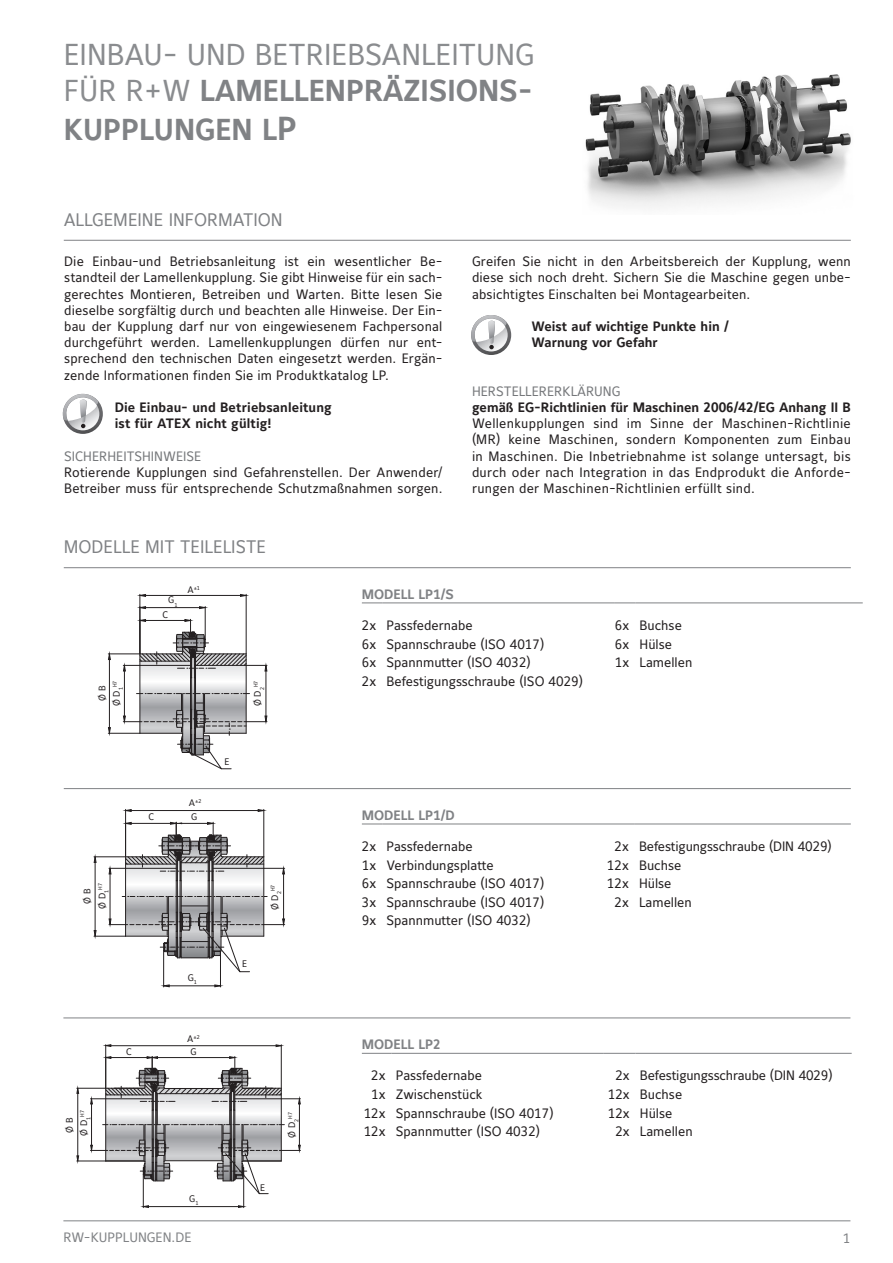
<style>
.page{position:relative;width:893px;height:1263px;background:#fff}
.page>*{position:absolute;margin:0;border:0;box-sizing:border-box;transform-origin:0 0}
.t1{font:30px/39.6px "Maurea Bold Tf";color:#808285}
.t2{font:30px "Maurea Regular Tf";color:#8a8c8f}
.t3{font:18px "Maurea";color:#808285}
.t4{font:13.5px/16.2px "Maurea Regular Tf";color:#231f20;text-align:justify}
.t5{font:13.5px/16.2px "Maurea Bold Tf";color:#231f20}
.t6{font:13.5px "Maurea Regular Tf";color:#76787b}
.t7{font:13.5px "Maurea Bold Tf";color:#808285}
.t8{font:13.5px "Maurea Regular Tf";color:#808285}
.t9{font:9.45px/14.9px "Maurea Regular Tf";color:#231f20;text-align:center}
.t10{font:5.55px "Maurea Regular Tf";color:#231f20}
.s1{font-family:"Maurea Regular Tf";color:#8a8c8f}
.s2{font-size:33px}
.s3{font-size:9.45px}
</style>
<div class="page">
<hr style="left:63px;top:1220px;width:787px;height:1px;background:#808285">
<svg style="left:362px;top:603px;width:20px;height:1px"></svg>
<hr style="left:382px;top:603px;width:233px;height:1px;background:#808285">
<svg style="left:615px;top:603px;width:20px;height:1px"></svg>
<hr style="left:635px;top:603px;width:228px;height:1px;background:#808285">
<svg style="left:471px;top:315px;width:40px;height:40px"></svg>
<svg style="left:475px;top:318px;width:33px;height:33px"></svg>
<svg style="left:471px;top:315px;width:36px;height:34px"></svg>
<img style="left:585px;top:74px;width:266px;height:134px">
<hr style="left:64px;top:240px;width:787px;height:1px;background:#808285">
<svg style="left:63px;top:394px;width:40px;height:40px"></svg>
<svg style="left:66px;top:397px;width:33px;height:33px"></svg>
<svg style="left:62px;top:394px;width:36px;height:34px"></svg>
<hr style="left:64px;top:567px;width:787px;height:1px;background:#808285">
<hr style="left:125px;top:809px;width:1px;height:48px;background:#231f20">
<hr style="left:264px;top:809px;width:1px;height:48px;background:#231f20">
<hr style="left:131px;top:810px;width:127px;height:1px;background:#231f20">
<svg style="left:125px;top:809px;width:7px;height:3px"></svg>
<svg style="left:257px;top:809px;width:8px;height:3px"></svg>
<hr style="left:94px;top:936px;width:32px;height:1px;background:#231f20">
<hr style="left:94px;top:856px;width:32px;height:1px;background:#231f20">
<hr style="left:95px;top:862px;width:1px;height:68px;background:#231f20">
<svg style="left:93px;top:930px;width:4px;height:7px"></svg>
<svg style="left:93px;top:856px;width:4px;height:7px"></svg>
<hr style="left:220px;top:952px;width:1px;height:35px;background:#231f20">
<hr style="left:163px;top:951px;width:1px;height:36px;background:#231f20">
<hr style="left:169px;top:985px;width:46px;height:1px;background:#231f20">
<svg style="left:214px;top:984px;width:6px;height:3px"></svg>
<svg style="left:163px;top:984px;width:7px;height:3px"></svg>
<svg style="left:108px;top:822px;width:177px;height:150px"></svg>
<hr style="left:108px;top:733px;width:32px;height:1px;background:#231f20">
<hr style="left:108px;top:654px;width:32px;height:1px;background:#231f20">
<hr style="left:109px;top:659px;width:1px;height:69px;background:#231f20">
<svg style="left:108px;top:727px;width:3px;height:7px"></svg>
<svg style="left:108px;top:653px;width:3px;height:7px"></svg>
<hr style="left:140px;top:594px;width:1px;height:60px;background:#231f20">
<hr style="left:246px;top:594px;width:1px;height:60px;background:#231f20">
<hr style="left:146px;top:595px;width:94px;height:1px;background:#231f20">
<svg style="left:139px;top:594px;width:7px;height:3px"></svg>
<svg style="left:240px;top:594px;width:7px;height:3px"></svg>
<hr style="left:205px;top:606px;width:1px;height:33px;background:#231f20">
<hr style="left:146px;top:607px;width:54px;height:1px;background:#231f20">
<svg style="left:139px;top:606px;width:7px;height:3px"></svg>
<svg style="left:199px;top:606px;width:7px;height:3px"></svg>
<svg style="left:123px;top:619px;width:145px;height:150px"></svg>
<hr style="left:105px;top:1045px;width:1px;height:43px;background:#231f20">
<hr style="left:281px;top:1045px;width:1px;height:43px;background:#231f20">
<hr style="left:111px;top:1045px;width:165px;height:1px;background:#231f20">
<svg style="left:275px;top:1044px;width:7px;height:3px"></svg>
<hr style="left:243px;top:1174px;width:1px;height:33px;background:#231f20">
<hr style="left:143px;top:1174px;width:1px;height:33px;background:#231f20">
<hr style="left:148px;top:1206px;width:91px;height:1px;background:#231f20">
<svg style="left:238px;top:1205px;width:6px;height:3px"></svg>
<svg style="left:143px;top:1205px;width:6px;height:3px"></svg>
<svg style="left:105px;top:1044px;width:7px;height:3px"></svg>
<svg style="left:76px;top:1056px;width:225px;height:138px"></svg>
<hr style="left:63px;top:1018px;width:787px;height:1px;background:#808285">
<hr style="left:64px;top:788px;width:787px;height:1px;background:#808285">
<svg style="left:362px;top:824px;width:20px;height:1px"></svg>
<hr style="left:382px;top:824px;width:221px;height:1px;background:#808285">
<hr style="left:603px;top:824px;width:32px;height:1px;background:#808285">
<hr style="left:635px;top:824px;width:216px;height:1px;background:#808285">
<hr style="left:362px;top:1053px;width:30px;height:1px;background:#808285">
<hr style="left:392px;top:1053px;width:212px;height:1px;background:#808285">
<hr style="left:604px;top:1053px;width:32px;height:1px;background:#808285">
<hr style="left:636px;top:1053px;width:216px;height:1px;background:#808285">
<h1 class="t2" style="left:64px;top:38px;width:472px">EINBAU- UND BETRIEBSANLEITUNG</h1>
<h1 class="t1" style="left:64px;top:72px;width:471px"><span class="s1">FÜR R+W</span> LAMELLENPRÄZISIONS-<br>KUPPLUNGEN L<span class="s2">P</span></h1>
<h2 class="t3" style="left:64px;top:210px;width:220px">ALLGEMEINE INFORMATION</h2>
<p class="t4" style="left:64px;top:254px;width:380px">Die Einbau-und Betriebsanleitung ist ein wesentlicher Be&shy;standteil der Lamellenkupplung. Sie gibt Hinweise für ein sach&shy;gerechtes Montieren, Betreiben und Warten. Bitte lesen Sie dieselbe sorgfältig durch und beachten alle Hinweise. Der Ein&shy;bau der Kupplung darf nur von eingewiesenem Fachpersonal durchgeführt werden. Lamellenkupplungen dürfen nur ent&shy;sprechend den technischen Daten eingesetzt werden. Ergän&shy;zende Informationen finden Sie im Produktkatalog LP.</p>
<p class="t5" style="left:115px;top:400px;width:219px">Die Einbau- und Betriebsanleitung ist für ATEX nicht gültig!</p>
<p class="t6" style="left:64px;top:448px;width:139px">SICHERHEITSHINWEISE</p>
<p class="t4" style="left:64px;top:465px;width:380px">Rotierende Kupplungen sind Gefahrenstellen. Der Anwender/<br>Betreiber muss für entsprechende Schutzmaßnahmen sorgen.</p>
<h2 class="t3" style="left:64px;top:537px;width:204px">MODELLE MIT TEILELISTE</h2>
<p class="t4" style="left:472px;top:254px;width:380px">Greifen Sie nicht in den Arbeitsbereich der Kupplung, wenn diese sich noch dreht. Sichern Sie die Maschine gegen unbe&shy;absichtigtes Einschalten bei Montagearbeiten.</p>
<p class="t5" style="left:531px;top:319px;width:199px">Weist auf wichtige Punkte hin /<br>Warnung vor Gefahr</p>
<p class="t6" style="left:472px;top:384px;width:150px">HERSTELLERERKLÄRUNG</p>
<p class="t5" style="left:472px;top:400px;width:380px">gemäß EG-Richtlinien für Maschinen 2006/42/EG Anhang II B</p>
<p class="t4" style="left:472px;top:416px;width:380px">Wellenkupplungen sind im Sinne der Maschinen-Richtlinie (MR) keine Maschinen, sondern Komponenten zum Einbau in Maschinen. Die Inbetriebnahme ist solange untersagt, bis durch oder nach Integration in das Endprodukt die Anforde&shy;rungen der Maschinen-Richtlinien erfüllt sind.</p>
<p class="t10" style="left:112px;top:687px;width:8px;rotate:-90deg">H7</p>
<p class="t9" style="left:96px;top:706px;width:22px;line-height:14.2px;rotate:-90deg">Ø B<br>Ø D<sub>1</sub></p>
<p class="t9" style="left:168px;top:593px;width:11px">G<sub>1</sub></p>
<p class="t9" style="left:162px;top:608px;width:7px">C</p>
<p class="t10" style="left:187px;top:585px;width:14px"><span class="s3">A</span>±1</p>
<p class="t10" style="left:189px;top:798px;width:14px"><span class="s3">A</span>±2</p>
<p class="t9" style="left:148px;top:810px;width:7px">C</p>
<p class="t9" style="left:191px;top:809px;width:8px">G</p>
<p class="t9" style="left:225px;top:755px;width:6px">E</p>
<p class="t10" style="left:253px;top:687px;width:8px;rotate:-90deg">H7</p>
<p class="t9" style="left:251px;top:706px;width:21px;rotate:-90deg">Ø D<sub>2</sub></p>
<p class="t10" style="left:97px;top:890px;width:8px;rotate:-90deg">H7</p>
<p class="t9" style="left:80px;top:909px;width:22px;rotate:-90deg">Ø B<br>Ø D<sub>1</sub></p>
<p class="t10" style="left:270px;top:891px;width:8px;rotate:-90deg">H7</p>
<p class="t9" style="left:268px;top:910px;width:21px;rotate:-90deg">Ø D<sub>2</sub></p>
<p class="t9" style="left:242px;top:957px;width:6px">E</p>
<p class="t9" style="left:188px;top:970px;width:11px">G<sub>1</sub></p>
<p class="t10" style="left:187px;top:1034px;width:14px"><span class="s3">A</span>±2</p>
<p class="t9" style="left:126px;top:1045px;width:7px">C</p>
<p class="t9" style="left:191px;top:1045px;width:8px">G</p>
<p class="t10" style="left:79px;top:1117px;width:8px;rotate:-90deg">H7</p>
<p class="t9" style="left:77px;top:1136px;width:21px;rotate:-90deg">Ø D<sub>1</sub></p>
<p class="t9" style="left:62px;top:1133px;width:17px;rotate:-90deg">Ø B</p>
<p class="t10" style="left:287px;top:1119px;width:8px;rotate:-90deg">H7</p>
<p class="t9" style="left:285px;top:1138px;width:21px;rotate:-90deg">Ø D<sub>2</sub></p>
<p class="t9" style="left:260px;top:1181px;width:6px">E</p>
<p class="t9" style="left:189px;top:1192px;width:11px">G<sub>1</sub></p>
<p class="t7" style="left:362px;top:586px;width:94px">MODELL LP1/S</p>
<p class="t4" style="left:362px;top:618px;width:112px">2x Passfedernabe</p>
<p class="t4" style="left:615px;top:618px;width:68px">6x Buchse</p>
<p class="t4" style="left:362px;top:636px;width:184px">6x Spannschraube (ISO 4017)</p>
<p class="t4" style="left:615px;top:636px;width:59px">6x Hülse</p>
<p class="t4" style="left:362px;top:655px;width:170px">6x Spannmutter (ISO 4032)</p>
<p class="t4" style="left:615px;top:655px;width:79px">1x Lamellen</p>
<p class="t4" style="left:362px;top:674px;width:223px">2x Befestigungsschraube (ISO 4029)</p>
<p class="t7" style="left:362px;top:807px;width:94px">MODELL LP1/D</p>
<p class="t4" style="left:362px;top:839px;width:112px">2x Passfedernabe</p>
<p class="t4" style="left:614px;top:839px;width:219px">2x Befestigungsschraube (DIN 4029)</p>
<p class="t4" style="left:362px;top:857px;width:133px">1x Verbindungsplatte</p>
<p class="t4" style="left:607px;top:857px;width:76px">12x Buchse</p>
<p class="t4" style="left:362px;top:876px;width:184px">6x Spannschraube (ISO 4017)</p>
<p class="t4" style="left:607px;top:876px;width:66px">12x Hülse</p>
<p class="t4" style="left:362px;top:895px;width:184px">3x Spannschraube (ISO 4017)</p>
<p class="t4" style="left:614px;top:895px;width:79px">2x Lamellen</p>
<p class="t4" style="left:362px;top:913px;width:170px">9x Spannmutter (ISO 4032)</p>
<p class="t7" style="left:362px;top:1037px;width:80px">MODELL LP2</p>
<p class="t4" style="left:371px;top:1068px;width:112px">2x Passfedernabe</p>
<p class="t4" style="left:615px;top:1068px;width:219px">2x Befestigungsschraube (DIN 4029)</p>
<p class="t4" style="left:371px;top:1087px;width:113px">1x Zwischenstück</p>
<p class="t4" style="left:608px;top:1087px;width:76px">12x Buchse</p>
<p class="t4" style="left:364px;top:1105px;width:191px">12x Spannschraube (ISO 4017)</p>
<p class="t4" style="left:608px;top:1105px;width:66px">12x Hülse</p>
<p class="t4" style="left:364px;top:1124px;width:178px">12x Spannmutter (ISO 4032)</p>
<p class="t4" style="left:615px;top:1124px;width:79px">2x Lamellen</p>
<p class="t8" style="left:63px;top:1230px;width:130px">RW-KUPPLUNGEN.DE</p>
<p class="t8" style="left:843px;top:1231px;width:9px">1</p>
</div>
